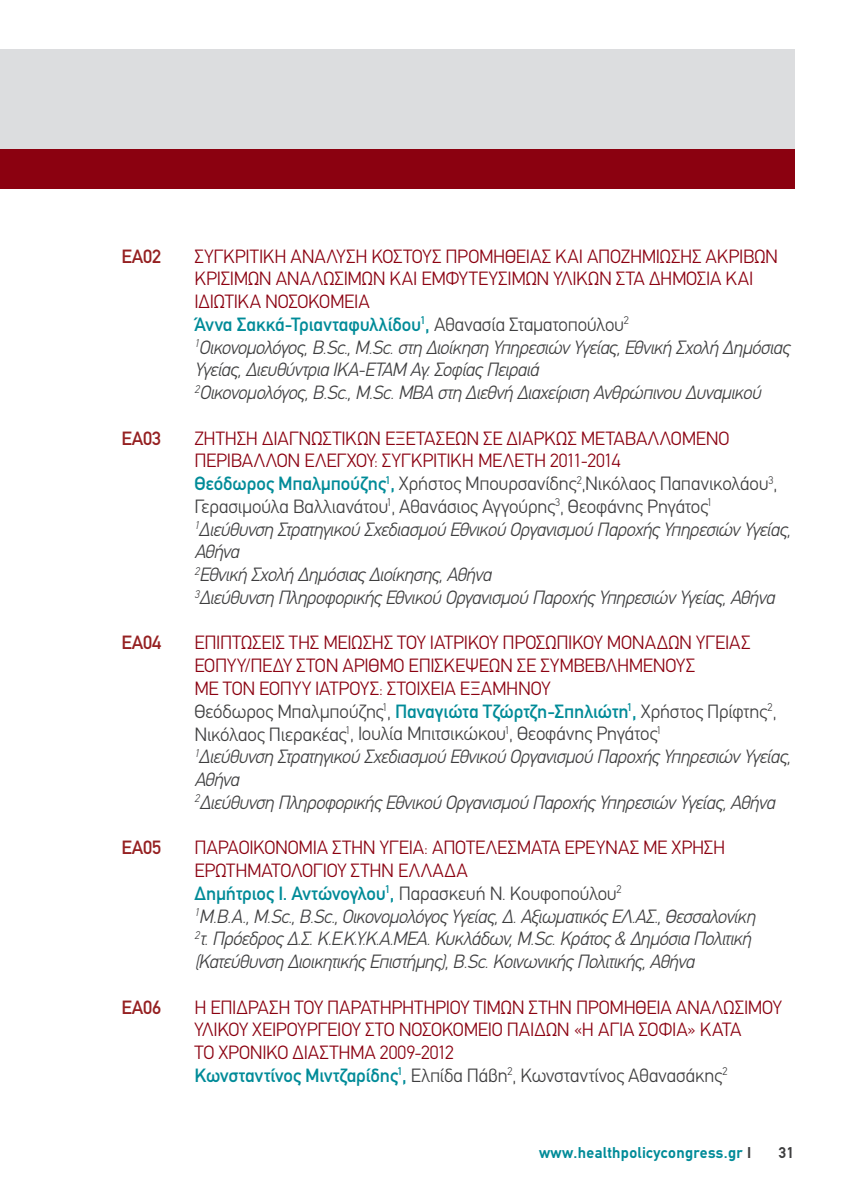
<style>
.page{position:relative;width:844px;height:1191px;background:#fff}
.page>*{position:absolute;margin:0;border:0;box-sizing:border-box;transform-origin:0 0}
.t1{font:italic 300 19.25px/22.8px "PF Din Text";letter-spacing:-.03em;color:#3e3e3f}
.t2{font:300 19.25px/22.8px "PF Din Text";letter-spacing:-.015em;color:#8b0110}
.t3{font:500 19.25px "PF Din Text";letter-spacing:-.01em;color:#952021}
.t4{font:700 15.75px "PF Din Text";letter-spacing:.02em;color:#008b98}
.t5{font:700 15.75px "PF Din Text";color:#3e3e3f}
.s1{font-style:normal;color:#8b0110}
.s2{font-weight:500;font-style:normal;color:#008b98}
.s3{font-style:normal}
.s4{font-weight:500;color:#008b98}
.s5{color:#3e3e3f}
</style>
<div class="page">
<div style="left:0;top:50px;width:794px;height:99px;background:#dcdddf"></div>
<div style="left:0;top:149px;width:794px;height:40px;background:#8b0110"></div>
<p class="t3" style="left:121px;top:245px;width:41px">ΕΑ02</p>
<p class="t3" style="left:121px;top:427px;width:41px">ΕΑ03</p>
<p class="t3" style="left:121px;top:632px;width:41px">ΕΑ04</p>
<p class="t3" style="left:121px;top:836px;width:41px">ΕΑ05</p>
<p class="t3" style="left:121px;top:996px;width:41px">ΕΑ06</p>
<p class="t1" style="left:194px;top:245px;width:596px"><span class="s1">ΣΥΓΚΡΙΤΙΚΗ ΑΝΑΛΥΣΗ ΚΟΣΤΟΥΣ ΠΡΟΜΗΘΕΙΑΣ ΚΑΙ ΑΠΟΖΗΜΙΩΣΗΣ ΑΚΡΙΒΩΝ ΚΡΙΣΙΜΩΝ ΑΝΑΛΩΣΙΜΩΝ ΚΑΙ ΕΜΦΥΤΕΥΣΙΜΩΝ ΥΛΙΚΩΝ ΣΤΑ ΔΗΜΟΣΙΑ ΚΑΙ ΙΔΙΩΤΙΚΑ ΝΟΣΟΚΟΜΕΙΑ<br></span><span class="s2">Άννα Σακκά-Τριανταφυλλίδου</span><sup>1</sup><span class="s2">,</span> <span class="s3">Αθανασία Σταματοπούλου</span><sup>2<br></sup><sup>1</sup>Οικονομολόγος, B.Sc., M.Sc. στη Διοίκηση Υπηρεσιών Υγείας, Εθνική Σχολή Δημόσιας Υγείας, Διευθύντρια ΙΚΑ-ΕΤΑΜ Αγ. Σοφίας Πειραιά<br><sup>2</sup>Οικονομολόγος, B.Sc., M.Sc. ΜΒΑ στη Διεθνή Διαχείριση Ανθρώπινου Δυναμικού</p>
<p class="t1" style="left:194px;top:427px;width:597px"><span class="s1">ΖΗΤΗΣΗ ΔΙΑΓΝΩΣΤΙΚΩΝ ΕΞΕΤΑΣΕΩΝ ΣΕ ΔΙΑΡΚΩΣ ΜΕΤΑΒΑΛΛΟΜΕΝΟ ΠΕΡΙΒΑΛΛΟΝ ΕΛΕΓΧΟΥ: ΣΥΓΚΡΙΤΙΚΗ ΜΕΛΕΤΗ 2011-2014<br></span><span class="s2">Θεόδωρος Μπαλμπούζης</span><sup>1</sup><span class="s2">,</span> <span class="s3">Χρήστος Μπουρσανίδης</span><sup>2</sup><span class="s3">,Νικόλαος Παπανικολάου</span><sup>3</sup><span class="s3">, Γερασιμούλα Βαλλιανάτου</span><sup>1</sup><span class="s3">, Αθανάσιος Αγγούρης</span><sup>3</sup><span class="s3">, Θεοφάνης Ρηγάτος</span><sup>1<br></sup><sup>1</sup>Διεύθυνση Στρατηγικού Σχεδιασμού Εθνικού Οργανισμού Παροχής Υπηρεσιών Υγείας, Αθήνα<br><sup>2</sup>Εθνική Σχολή Δημόσιας Διοίκησης, Αθήνα<br><sup>3</sup>Διεύθυνση Πληροφορικής Εθνικού Οργανισμού Παροχής Υπηρεσιών Υγείας, Αθήνα</p>
<p class="t1" style="left:194px;top:631px;width:597px"><span class="s1">ΕΠΙΠΤΩΣΕΙΣ ΤΗΣ ΜΕΙΩΣΗΣ ΤΟΥ ΙΑΤΡΙΚΟΥ ΠΡΟΣΩΠΙΚΟΥ ΜΟΝΑΔΩΝ ΥΓΕΙΑΣ ΕΟΠΥΥ/ΠΕΔΥ ΣΤΟΝ ΑΡΙΘΜΟ ΕΠΙΣΚΕΨΕΩΝ ΣΕ ΣΥΜΒΕΒΛΗΜΕΝΟΥΣ<br>ΜΕ ΤΟΝ ΕΟΠΥΥ ΙΑΤΡΟΥΣ: ΣΤΟΙΧΕΙΑ ΕΞΑΜΗΝΟΥ<br></span><span class="s3">Θεόδωρος Μπαλμπούζης</span><sup>1</sup><span class="s3">,</span> <span class="s2">Παναγιώτα Τζώρτζη-Σπηλιώτη</span><sup>1</sup><span class="s2">,</span> <span class="s3">Χρήστος Πρίφτης</span><sup>2</sup><span class="s3">, Νικόλαος Πιερακέας</span><sup>1</sup><span class="s3">, Ιουλία Μπιτσικώκου</span><sup>1</sup><span class="s3">, Θεοφάνης Ρηγάτος</span><sup>1<br></sup><sup>1</sup>Διεύθυνση Στρατηγικού Σχεδιασμού Εθνικού Οργανισμού Παροχής Υπηρεσιών Υγείας, Αθήνα<br><sup>2</sup>Διεύθυνση Πληροφορικής Εθνικού Οργανισμού Παροχής Υπηρεσιών Υγείας, Αθήνα</p>
<p class="t1" style="left:194px;top:836px;width:562px"><span class="s1">ΠΑΡΑΟΙΚΟΝΟΜΙΑ ΣΤΗΝ ΥΓΕΙΑ: ΑΠΟΤΕΛΕΣΜΑΤΑ ΕΡΕΥΝΑΣ ΜΕ ΧΡΗΣΗ ΕΡΩΤΗΜΑΤΟΛΟΓΙΟΥ ΣΤΗΝ ΕΛΛΑΔΑ<br></span><span class="s2">Δημήτριος Ι. Αντώνογλου</span><sup>1</sup><span class="s2">,</span> <span class="s3">Παρασκευή Ν. Κουφοπούλου</span><sup>2<br></sup><sup>1</sup>M.B.A., M.Sc., B.Sc., Οικονομολόγος Υγείας, Δ. Αξιωματικός ΕΛ.ΑΣ., Θεσσαλονίκη <sup>2</sup>τ. Πρόεδρος Δ.Σ. Κ.Ε.Κ.Υ.Κ.Α.ΜΕΑ. Κυκλάδων, M.Sc. Κράτος &amp; Δημόσια Πολιτική (Κατεύθυνση Διοικητικής Επιστήμης), B.Sc. Κοινωνικής Πολιτικής, Αθήνα</p>
<p class="t2" style="left:194px;top:995px;width:589px">Η ΕΠΙΔΡΑΣΗ ΤΟΥ ΠΑΡΑΤΗΡΗΤΗΡΙΟΥ ΤΙΜΩΝ ΣΤΗΝ ΠΡΟΜΗΘΕΙΑ ΑΝΑΛΩΣΙΜΟΥ ΥΛΙΚΟΥ ΧΕΙΡΟΥΡΓΕΙΟΥ ΣΤΟ ΝΟΣΟΚΟΜΕΙΟ ΠΑΙΔΩΝ «Η ΑΓΙΑ ΣΟΦΙΑ» ΚΑΤΑ<br>ΤΟ ΧΡΟΝΙΚΟ ΔΙΑΣΤΗΜΑ 2009-2012<br><span class="s4">Κωνσταντίνος Μιντζαρίδης</span><sup>1</sup><span class="s4">,</span> <span class="s5">Ελπίδα Πάβη</span><sup>2</sup><span class="s5">, Κωνσταντίνος Αθανασάκης</span><sup>2</sup></p>
<p class="t4" style="left:539px;top:1143px;width:214px">www.healthpolicycongress.gr <span class="s5">I</span></p>
<p class="t5" style="left:778px;top:1143px;width:17px">31</p>
</div>
